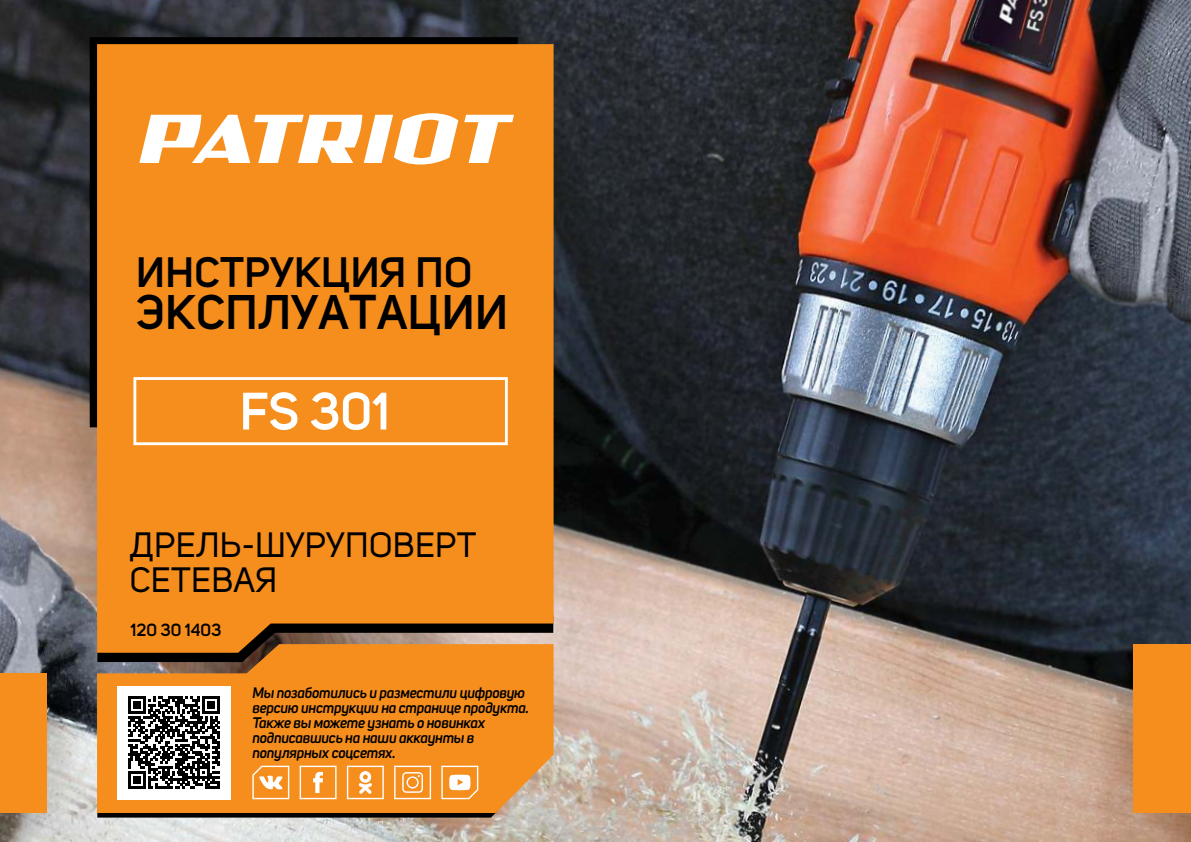
<style>
.page{position:relative;width:1191px;height:842px;background:#fff}
.page>*{position:absolute;margin:0;border:0;box-sizing:border-box;transform-origin:0 0}
.t1{font:600 52px "Uni Sans";color:#fff}
.t2{font:600 48px "Uni Sans";letter-spacing:.01em;color:#000}
.t3{font:600 42px "Uni Sans";letter-spacing:.01em;color:#000}
.t4{font:34.8px/34.8px "Uni Sans";letter-spacing:.01em;color:#000}
.t5{font:600 17.4px "Uni Sans";color:#000}
.t6{font:italic 600 15px/15px "Uni Sans";letter-spacing:-.025em;color:#000}
</style>
<div class="page">
<img style="left:0;top:0;width:1191px;height:842px">
<div style="left:90px;top:37px;width:428px;height:390px;background:#000"></div>
<div style="left:97px;top:44px;width:456px;height:600px;background:#f68e1e"></div>
<hr style="left:97px;top:813px;width:402px;height:4px;background:#000">
<svg style="left:97px;top:644px;width:456px;height:169px;background:#e98a24"></svg>
<svg style="left:133px;top:377px;width:375px;height:68px;background:#f69833"></svg>
<svg style="left:464px;top:115px;width:50px;height:48px"></svg>
<svg style="left:139px;top:113px;width:319px;height:52px"></svg>
<div style="left:117px;top:686px;width:114px;height:113px;background:#fff"></div>
<svg style="left:128px;top:697px;width:92px;height:91px"></svg>
<div style="left:1133px;top:644px;width:58px;height:169px;background:#f68e1e"></div>
<div style="left:0;top:673px;width:46px;height:140px;background:#f68e1e"></div>
<svg style="left:300px;top:766px;width:36px;height:33px"></svg>
<svg style="left:252px;top:766px;width:37px;height:33px"></svg>
<svg style="left:347px;top:766px;width:37px;height:33px"></svg>
<svg style="left:394px;top:766px;width:37px;height:33px"></svg>
<svg style="left:441px;top:766px;width:37px;height:33px"></svg>
<h3 class="t3" style="left:136px;top:247px;width:338px">ИНСТРУКЦИЯ ПО</h3>
<h2 class="t2" style="left:136px;top:283px;width:373px">ЭКСПЛУАТАЦИИ</h2>
<h1 class="t1" style="left:240px;top:381px;width:151px">FS 301</h1>
<h3 class="t4" style="left:130px;top:528px;width:348px">ДРЕЛЬ-ШУРУПОВЕРТ<br>СЕТЕВАЯ</h3>
<p class="t5" style="left:131px;top:619px;width:92px">120 30 1403</p>
<p class="t6" style="left:252px;top:685px;width:278px">Мы позаботились и разместили цифровую версию инструкции на странице продукта.<br>Также вы можете узнать о новинках подписавшись на наши аккаунты в популярных соцсетях.</p>
</div>
